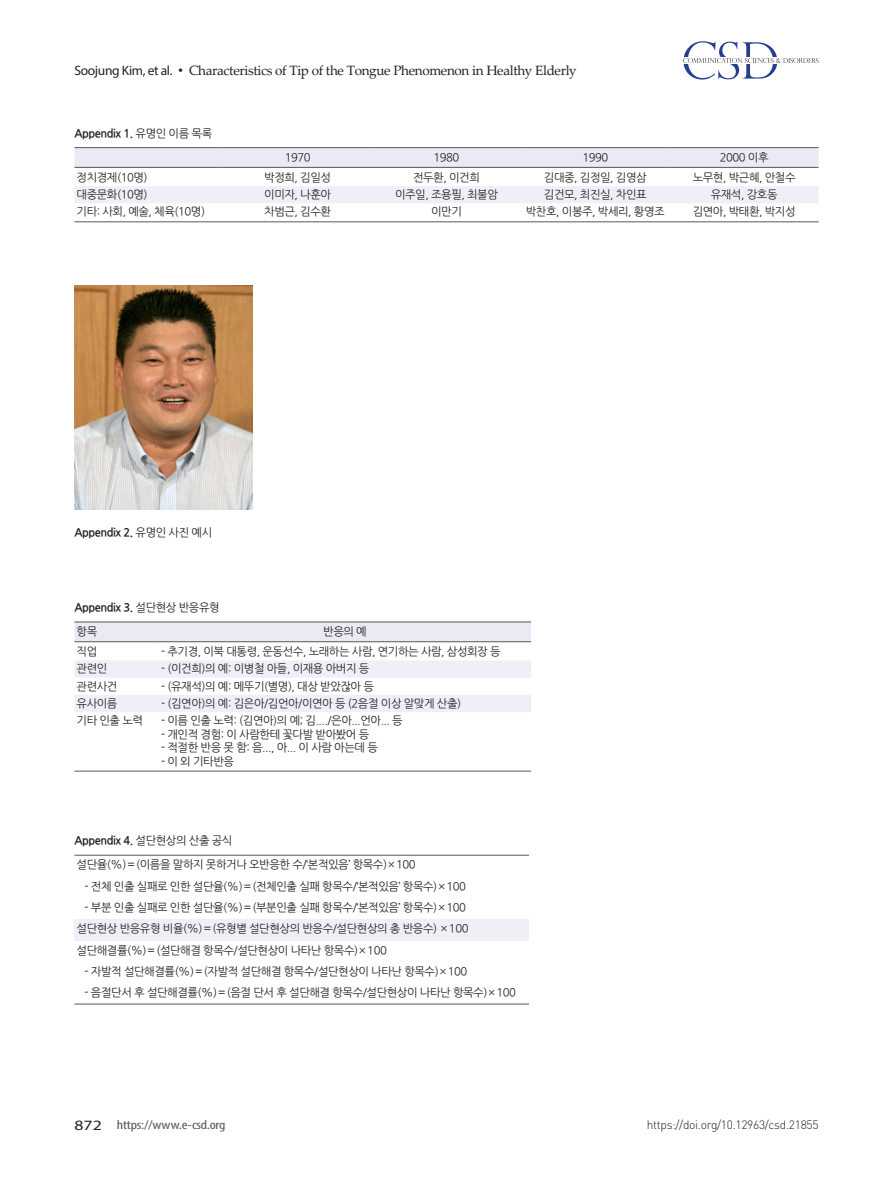
<style>
.page{position:relative;width:893px;height:1191px;background:#fff}
.page>*{position:absolute;margin:0;border:0;box-sizing:border-box;transform-origin:0 0}
.t1{font:13.5px "Palatino Linotype";letter-spacing:-.025em;color:#231f20}
.t2{font:condensed 12.75px "Myriad Pro";letter-spacing:-.015em;color:#57585a;scale:1.25 1}
.t3{font:300 12px "DIN Pro";letter-spacing:-.025em;color:#231f20}
.표본문_한글{font:11.25px "Nanum Gothic OTF";letter-spacing:-.04em;color:#231f20}
.표본문_한글-2{font:11.25px "Nanum Gothic OTF Bold";letter-spacing:-.04em;color:#231f20}
.s1{font-family:"Myriad Pro"}
.s2{font-family:"Dotum"}
.s3{font-family:"Nanum Gothic OTF"}
.s4{font-stretch:normal;font-size:14.25px;color:#231f20}
</style>
<div class="page">
<svg style="left:683px;top:41px;width:135px;height:38px"></svg>
<svg style="left:74px;top:148px;width:745px;height:19px;background:#e7e8f1"></svg>
<div style="left:75px;top:186px;width:743px;height:17px;background:#eff0f7"></div>
<hr style="left:74px;top:147px;width:149px;height:1px;background:#57585a">
<hr style="left:223px;top:147px;width:149px;height:1px;background:#57585a">
<hr style="left:372px;top:147px;width:149px;height:1px;background:#57585a">
<hr style="left:521px;top:147px;width:149px;height:1px;background:#57585a">
<hr style="left:670px;top:147px;width:149px;height:1px;background:#57585a">
<hr style="left:74px;top:167px;width:149px;height:1px;background:#57585a">
<hr style="left:223px;top:167px;width:149px;height:1px;background:#57585a">
<hr style="left:372px;top:167px;width:149px;height:1px;background:#57585a">
<hr style="left:521px;top:167px;width:149px;height:1px;background:#57585a">
<hr style="left:670px;top:167px;width:149px;height:1px;background:#57585a">
<hr style="left:74px;top:221px;width:149px;height:1px;background:#57585a">
<hr style="left:223px;top:221px;width:149px;height:1px;background:#57585a">
<hr style="left:372px;top:221px;width:149px;height:1px;background:#57585a">
<hr style="left:521px;top:221px;width:149px;height:1px;background:#57585a">
<hr style="left:670px;top:221px;width:149px;height:1px;background:#57585a">
<img style="left:74px;top:286px;width:179px;height:224px">
<div style="left:74px;top:622px;width:457px;height:19px;background:#e9eaf3"></div>
<svg style="left:75px;top:661px;width:456px;height:51px"></svg>
<hr style="left:74px;top:621px;width:85px;height:1px;background:#57585a">
<hr style="left:159px;top:621px;width:372px;height:1px;background:#57585a">
<hr style="left:74px;top:641px;width:85px;height:1px;background:#57585a">
<hr style="left:159px;top:641px;width:372px;height:1px;background:#57585a">
<hr style="left:74px;top:771px;width:85px;height:1px;background:#57585a">
<hr style="left:159px;top:771px;width:372px;height:1px;background:#57585a">
<div style="left:74px;top:919px;width:455px;height:21px;background:#eff0f7"></div>
<hr style="left:74px;top:855px;width:455px;height:1px;background:#57585a">
<hr style="left:74px;top:1003px;width:455px;height:1px;background:#57585a">
<p class="t1" style="left:74px;top:61px;width:504px"><span class="s1">Soojung Kim, et al.</span> <span class="s2">•</span> Characteristics of Tip of the Tongue Phenomenon in Healthy Elderly</p>
<p class="표본문_한글-2" style="left:74px;top:127px;width:139px">Appendix 1. <span class="s3">유명인 이름 목록</span></p>
<p class="표본문_한글" style="left:285px;top:150px;width:27px">1970</p>
<p class="표본문_한글" style="left:433px;top:150px;width:27px">1980</p>
<p class="표본문_한글" style="left:582px;top:150px;width:27px">1990</p>
<p class="표본문_한글" style="left:720px;top:150px;width:50px">2000 이후</p>
<p class="표본문_한글" style="left:77px;top:170px;width:73px">정치경제(10명)</p>
<p class="표본문_한글" style="left:264px;top:170px;width:68px">박정희, 김일성</p>
<p class="표본문_한글" style="left:413px;top:170px;width:68px">전두환, 이건희</p>
<p class="표본문_한글" style="left:544px;top:170px;width:104px">김대중, 김정일, 김영삼</p>
<p class="표본문_한글" style="left:693px;top:170px;width:104px">노무현, 박근혜, 안철수</p>
<p class="표본문_한글" style="left:77px;top:188px;width:73px">대중문화(10명)</p>
<p class="표본문_한글" style="left:264px;top:188px;width:68px">이미자, 나훈아</p>
<p class="표본문_한글" style="left:395px;top:188px;width:104px">이주일, 조용필, 최불암</p>
<p class="표본문_한글" style="left:544px;top:188px;width:104px">김건모, 최진실, 차인표</p>
<p class="표본문_한글" style="left:711px;top:188px;width:68px">유재석, 강호동</p>
<p class="표본문_한글" style="left:77px;top:205px;width:130px">기타: 사회, 예술, 체육(10명)</p>
<p class="표본문_한글" style="left:264px;top:205px;width:68px">차범근, 김수환</p>
<p class="표본문_한글" style="left:431px;top:205px;width:32px">이만기</p>
<p class="표본문_한글" style="left:526px;top:205px;width:140px">박찬호, 이봉주, 박세리, 황영조</p>
<p class="표본문_한글" style="left:693px;top:205px;width:104px">김연아, 박태환, 박지성</p>
<p class="표본문_한글-2" style="left:74px;top:526px;width:139px">Appendix 2. <span class="s3">유명인 사진 예시</span></p>
<p class="표본문_한글-2" style="left:74px;top:601px;width:147px">Appendix 3. <span class="s3">설단현상 반응유형</span></p>
<p class="표본문_한글" style="left:77px;top:625px;width:22px">항목</p>
<p class="표본문_한글" style="left:323px;top:625px;width:45px">반응의 예</p>
<p class="표본문_한글" style="left:77px;top:645px;width:22px">직업</p>
<p class="표본문_한글" style="left:161px;top:645px;width:341px">- 추기경, 이북 대통령, 운동선수, 노래하는 사람, 연기하는 사람, 삼성회장 등</p>
<p class="표본문_한글" style="left:77px;top:662px;width:32px">관련인</p>
<p class="표본문_한글" style="left:161px;top:662px;width:210px">- (이건희)의 예: 이병철 아들, 이재용 아버지 등</p>
<p class="표본문_한글" style="left:77px;top:679px;width:42px">관련사건</p>
<p class="표본문_한글" style="left:161px;top:679px;width:214px">- (유재석)의 예: 메뚜기(별명), 대상 받았잖아 등</p>
<p class="표본문_한글" style="left:77px;top:696px;width:42px">유사이름</p>
<p class="표본문_한글" style="left:161px;top:696px;width:302px">- (김연아)의 예: 김은아/김언아/이연아 등 (2음절 이상 알맞게 산출)</p>
<p class="표본문_한글" style="left:77px;top:713px;width:68px">기타 인출 노력</p>
<p class="표본문_한글" style="left:161px;top:713px;width:243px">- 이름 인출 노력: (김연아)의 예; 김..../은아...언아... 등</p>
<p class="표본문_한글" style="left:161px;top:727px;width:210px">- 개인적 경험: 이 사람한테 꽃다발 받아봤어 등</p>
<p class="표본문_한글" style="left:161px;top:740px;width:218px">- 적절한 반응 못 함: 음..., 아... 이 사람 아는데 등</p>
<p class="표본문_한글" style="left:161px;top:754px;width:74px">- 이 외 기타반응</p>
<p class="표본문_한글-2" style="left:74px;top:834px;width:160px">Appendix 4. <span class="s3">설단현상의 산출 공식</span></p>
<p class="표본문_한글" style="left:77px;top:858px;width:341px">설단율(%)= (이름을 말하지 못하거나 오반응한 수/‘본적있음’ 항목수)× 100</p>
<p class="표본문_한글" style="left:85px;top:879px;width:383px">- 전체 인출 실패로 인한 설단율(%)= (전체인출 실패 항목수/‘본적있음’ 항목수)× 100</p>
<p class="표본문_한글" style="left:85px;top:900px;width:383px">- 부분 인출 실패로 인한 설단율(%)= (부분인출 실패 항목수/‘본적있음’ 항목수)× 100</p>
<p class="표본문_한글" style="left:77px;top:922px;width:393px">설단현상 반응유형 비율(%)= (유형별 설단현상의 반응수/설단현상의 총 반응수) × 100</p>
<p class="표본문_한글" style="left:77px;top:943px;width:312px">설단해결률(%)= (설단해결 항목수/설단현상이 나타난 항목수)× 100</p>
<p class="표본문_한글" style="left:85px;top:964px;width:384px">- 자발적 설단해결률(%)= (자발적 설단해결 항목수/설단현상이 나타난 항목수)× 100</p>
<p class="표본문_한글" style="left:85px;top:985px;width:433px">- 음절단서 후 설단해결률(%)= (음절 단서 후 설단해결 항목수/설단현상이 나타난 항목수)× 100</p>
<p class="t2" style="left:74px;top:1117px;width:122px"><span class="s4">872</span> https://www.e-csd.org</p>
<p class="t3" style="left:647px;top:1116px;width:173px">https://doi.org/10.12963/csd.21855</p>
</div>
